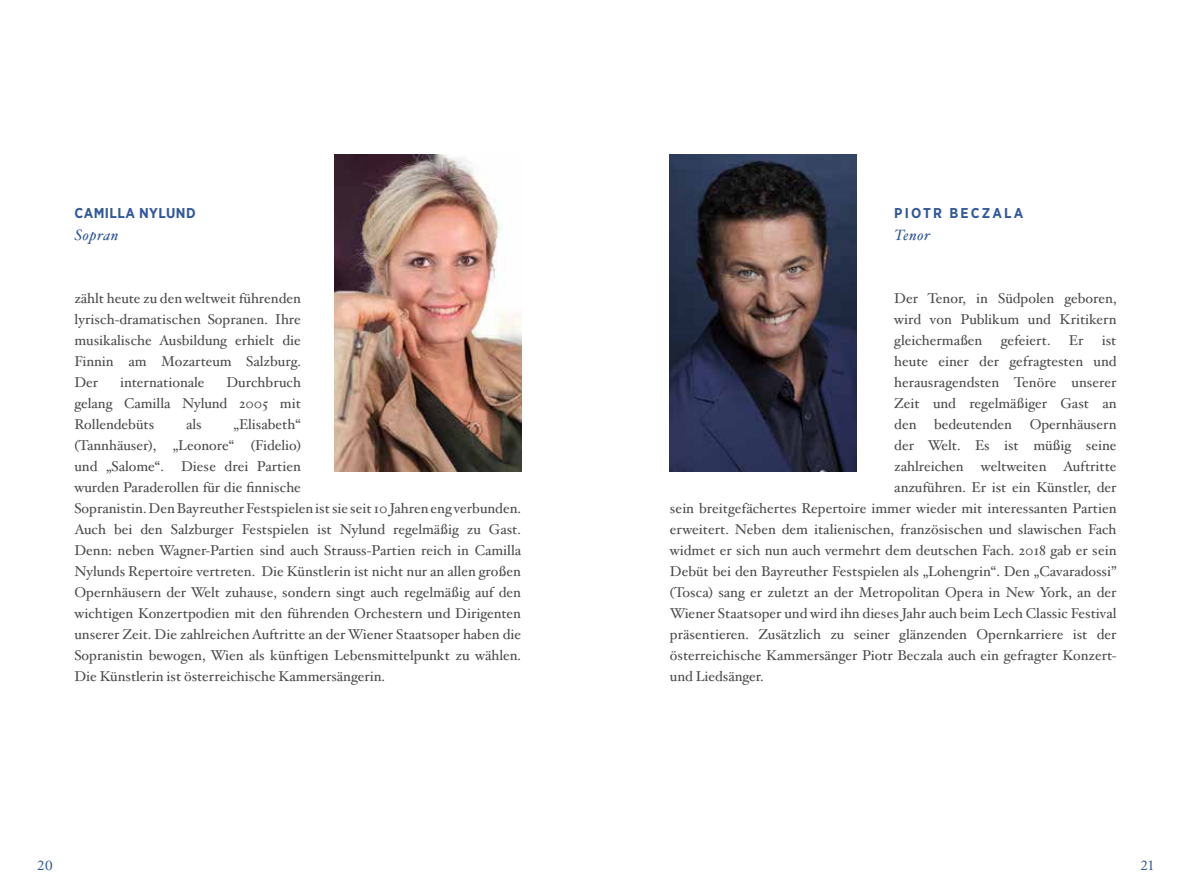
<style>
.page{position:relative;width:1191px;height:893px;background:#fff}
.page>*{position:absolute;margin:0;border:0;box-sizing:border-box;transform-origin:0 0}
.t1{font:italic 15px "Hoefler Text Pro";letter-spacing:.05em;color:#32599b}
.t2{font:14.25px/21px "Hoefler Text Pro";color:#4a4a49;text-align:justify}
.t3{font:700 14.25px "Gotham Narrow";letter-spacing:.03em;color:#32599b}
.t4{font:700 14.25px "Gotham Narrow";letter-spacing:.15em;color:#32599b}
.t5{font:13.5px "Hoefler Text Pro";color:#32599b}
</style>
<div class="page">
<img style="left:670px;top:154px;width:186px;height:318px">
<img style="left:335px;top:154px;width:186px;height:318px">
<p class="t3" style="left:74px;top:203px;width:123px">CAMILLA NYLUND</p>
<p class="t1" style="left:74px;top:226px;width:45px">Sopran</p>
<p class="t2" style="left:74px;top:287px;width:228px">zählt heute zu den weltweit führenden lyrisch-dramatischen Sopranen. Ihre musikalische Ausbildung erhielt die Finnin am Mozarteum Salzburg.<br>Der</p>
<p class="t2" style="left:74px;top:371px;width:228px;text-indent:152px">Durchbruch gelang Camilla Nylund 2005 mit Rollendebüts</p>
<p class="t2" style="left:120px;top:371px;width:86px">internationale</p>
<p class="t2" style="left:74px;top:413px;width:448px;text-align:left;text-indent:159px">„Elisabeth“<br>(Tannhäuser), „Leonore“ (Fidelio)<br>und „Salome“. Diese drei Partien<br>wurden Paraderollen für die finnische<br>Sopranistin. Den Bayreuther Festspielen ist sie seit 10 Jahren eng verbunden.<br>Auch bei den Salzburger Festspielen ist Nylund regelmäßig zu Gast.<br>Denn: neben Wagner-Partien sind auch Strauss-Partien reich in Camilla Nylunds Repertoire vertreten. Die Künstlerin ist nicht nur an allen großen Opernhäusern der Welt zuhause, sondern singt auch regelmäßig auf den wichtigen Konzertpodien mit den führenden Orchestern und Dirigenten unserer Zeit. Die zahlreichen Auftritte an der Wiener Staatsoper haben die Sopranistin bewogen, Wien als künftigen Lebensmittelpunkt zu wählen.<br>Die Künstlerin ist österreichische Kammersängerin.</p>
<p class="t2" style="left:186px;top:413px;width:17px">als</p>
<p class="t4" style="left:894px;top:203px;width:131px">PIOTR BECZALA</p>
<p class="t1" style="left:894px;top:226px;width:37px">Tenor</p>
<p class="t2" style="left:894px;top:287px;width:224px">Der Tenor, in Südpolen geboren, wird von Publikum und Kritikern gleichermaßen</p>
<p class="t2" style="left:1000px;top:329px;width:51px">gefeiert.</p>
<p class="t2" style="left:1069px;top:329px;width:16px">Er</p>
<p class="t2" style="left:1101px;top:329px;width:16px">ist</p>
<p class="t2" style="left:894px;top:350px;width:224px">heute einer der gefragtesten und</p>
<p class="t2" style="left:894px;top:371px;width:224px">herausragendsten Tenöre unserer</p>
<p class="t2" style="left:894px;top:392px;width:224px">Zeit und regelmäßiger Gast an</p>
<p class="t2" style="left:894px;top:413px;width:224px">den bedeutenden Opernhäusern</p>
<p class="t2" style="left:894px;top:434px;width:224px">der Welt. Es ist müßig seine</p>
<p class="t2" style="left:894px;top:455px;width:224px">zahlreichen weltweiten Auftritte</p>
<p class="t2" style="left:894px;top:476px;width:224px">anzuführen. Er ist ein Künstler, der</p>
<p class="t2" style="left:670px;top:497px;width:448px">sein breitgefächertes Repertoire immer wieder mit interessanten Partien</p>
<p class="t2" style="left:670px;top:518px;width:448px">erweitert. Neben dem italienischen, französischen und slawischen Fach</p>
<p class="t2" style="left:670px;top:539px;width:448px">widmet er sich nun auch vermehrt dem deutschen Fach. 2018 gab er sein</p>
<p class="t2" style="left:670px;top:560px;width:448px">Debüt bei den Bayreuther Festspielen als „Lohengrin“. Den „Cavaradossi”</p>
<p class="t2" style="left:670px;top:581px;width:448px">(Tosca) sang er zuletzt an der Metropolitan Opera in New York, an der</p>
<p class="t2" style="left:670px;top:602px;width:448px">Wiener Staatsoper und wird ihn dieses Jahr auch beim Lech Classic Festival</p>
<p class="t2" style="left:670px;top:623px;width:448px">präsentieren. Zusätzlich zu seiner glänzenden Opernkarriere ist der</p>
<p class="t2" style="left:670px;top:644px;width:448px">österreichische Kammersänger Piotr Beczala auch ein gefragter Konzert-</p>
<p class="t2" style="left:670px;top:665px;width:95px">und Liedsänger.</p>
<p class="t5" style="left:37px;top:855px;width:17px">20</p>
<p class="t5" style="left:1140px;top:855px;width:15px">21</p>
</div>
